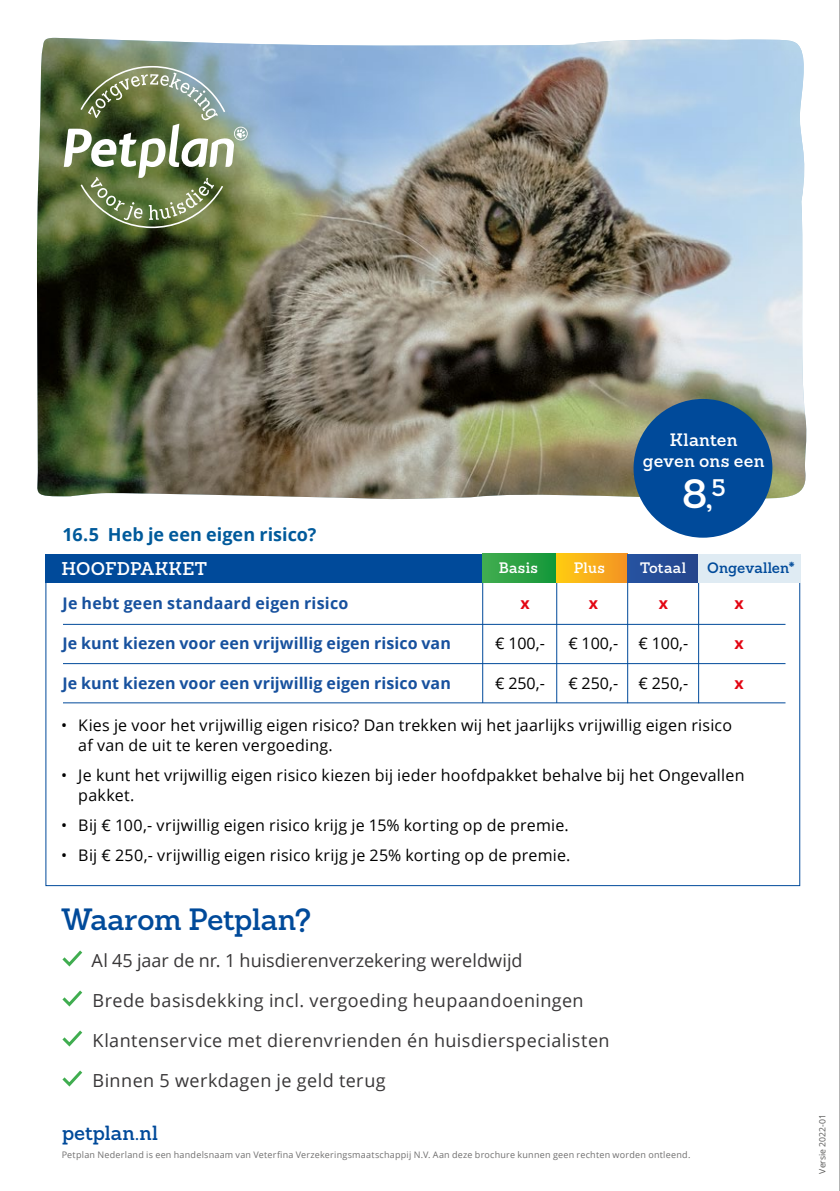
<style>
.page{position:relative;width:840px;height:1191px;background:#fff}
.page>*{position:absolute;margin:0;border:0;box-sizing:border-box;transform-origin:0 0}
.t1{font:600 40px "Sanchez";color:#fff}
.t2{font:600 30px "Sanchez";letter-spacing:-.015em;color:#004a9a}
.t3{font:600 20px "Sanchez";color:#004a9a}
.t4{font:18px "Open Sans";letter-spacing:.025em;color:#383637}
.t5{font:18px "Open Sans";color:#383637}
.t6{font:700 18px "Open Sans";letter-spacing:.005em;color:#005a9b}
.t7{font:600 18px "Sanchez";letter-spacing:.015em;color:#fff}
.t8{font:600 17.6px/21.8px "Sanchez";letter-spacing:.015em;color:#fff;text-align:center}
.t9{font:16px/20px "Open Sans";letter-spacing:.015em;color:#000}
.t10{font:700 16px "Open Sans";letter-spacing:.01em;color:#17519e}
.t11{font:700 16px "Open Sans";color:#e30613}
.t12{font:600 14.8px "Sanchez";letter-spacing:.025em;color:#fff}
.t13{font:600 14.8px "Sanchez";letter-spacing:.005em;color:#004a9a}
.t14{font:9px "Open Sans";letter-spacing:.025em;color:#706f6f}
.t15{font:8.6px "Open Sans";color:#575756}
.s1{font-size:37px}
</style>
<div class="page">
<img style="left:37px;top:38px;width:770px;height:462px">
<svg style="left:64px;top:66px;width:183px;height:162px;background:#7f8e6a"></svg>
<div style="left:633px;top:399px;width:139px;height:138px;background:#004a9a;border-radius:50%"></div>
<svg style="left:62px;top:950px;width:21px;height:17px"></svg>
<svg style="left:62px;top:990px;width:21px;height:17px"></svg>
<svg style="left:62px;top:1030px;width:21px;height:17px"></svg>
<svg style="left:62px;top:1070px;width:21px;height:17px"></svg>
<hr style="left:482px;top:581px;width:1px;height:122px;background:#004a9a">
<hr style="left:556px;top:581px;width:1px;height:122px;background:#004a9a">
<hr style="left:627px;top:581px;width:1px;height:122px;background:#004a9a">
<hr style="left:698px;top:581px;width:1px;height:122px;background:#004a9a">
<div style="left:45px;top:554px;width:450px;height:28px;background:#004a9a"></div>
<div style="left:482px;top:554px;width:74px;height:28px;background:linear-gradient(to right,#44ad50,#14983a)"></div>
<div style="left:556px;top:554px;width:70px;height:28px;background:linear-gradient(to right,#ffcd11,#f39424)"></div>
<div style="left:626px;top:554px;width:71px;height:28px;background:#264c97"></div>
<div style="left:697px;top:554px;width:102px;height:28px;background:#dfebf3"></div>
<hr style="left:63px;top:624px;width:722px;height:1px;background:#004a9a">
<hr style="left:63px;top:663px;width:722px;height:1px;background:#004a9a">
<hr style="left:63px;top:702px;width:722px;height:1px;background:#004a9a">
<hr style="left:838px;top:0;width:1px;height:1191px;background:#9d9d9c">
<p class="t6" style="left:62px;top:521px;width:255px">16.5 Heb je een eigen risico?</p>
<p class="t8" style="left:642px;top:428px;width:123px">Klanten geven ons een</p>
<h1 class="t1" style="left:681px;top:467px;width:45px">8<span class="s1">,</span><sup>5</sup></h1>
<p class="t7" style="left:61px;top:557px;width:147px">HOOFDPAKKET</p>
<p class="t12" style="left:498px;top:558px;width:41px">Basis</p>
<p class="t12" style="left:573px;top:558px;width:32px">Plus</p>
<p class="t12" style="left:639px;top:558px;width:48px">Totaal</p>
<p class="t13" style="left:706px;top:558px;width:89px">Ongevallen*</p>
<p class="t10" style="left:62px;top:591px;width:287px">Je hebt geen standaard eigen risico</p>
<p class="t10" style="left:62px;top:631px;width:389px">Je kunt kiezen voor een vrijwillig eigen risico van</p>
<p class="t10" style="left:62px;top:671px;width:389px">Je kunt kiezen voor een vrijwillig eigen risico van</p>
<p class="t9" style="left:78px;top:714px;width:654px;text-indent:-17px">• Kies je voor het vrijwillig eigen risico? Dan trekken wij het jaarlijks vrijwillig eigen risico af van de uit te keren vergoeding.</p>
<p class="t9" style="left:78px;top:764px;width:667px;text-indent:-17px">• Je kunt het vrijwillig eigen risico kiezen bij ieder hoofdpakket behalve bij het Ongevallen pakket.</p>
<p class="t9" style="left:61px;top:814px;width:508px">• Bij € 100,- vrijwillig eigen risico krijg je 15% korting op de premie.</p>
<p class="t9" style="left:61px;top:844px;width:510px">• Bij € 250,- vrijwillig eigen risico krijg je 25% korting op de premie.</p>
<p class="t11" style="left:520px;top:591px;width:11px">x</p>
<p class="t11" style="left:588px;top:591px;width:11px">x</p>
<p class="t11" style="left:658px;top:591px;width:11px">x</p>
<p class="t11" style="left:734px;top:591px;width:11px">x</p>
<p class="t9" style="left:495px;top:632px;width:51px">€ 100,-</p>
<p class="t9" style="left:568px;top:632px;width:51px">€ 100,-</p>
<p class="t9" style="left:638px;top:632px;width:51px">€ 100,-</p>
<p class="t11" style="left:734px;top:631px;width:11px">x</p>
<p class="t9" style="left:495px;top:672px;width:51px">€ 250,-</p>
<p class="t9" style="left:568px;top:672px;width:51px">€ 250,-</p>
<p class="t9" style="left:638px;top:672px;width:51px">€ 250,-</p>
<p class="t11" style="left:734px;top:671px;width:11px">x</p>
<h2 class="t2" style="left:62px;top:899px;width:251px">Waarom Petplan?</h2>
<p class="t5" style="left:91px;top:947px;width:432px">Al 45 jaar de nr. 1 huisdierenverzekering wereldwijd</p>
<p class="t4" style="left:92px;top:987px;width:492px">Brede basisdekking incl. vergoeding heupaandoeningen</p>
<p class="t4" style="left:92px;top:1027px;width:518px">Klantenservice met dierenvrienden én huisdierspecialisten</p>
<p class="t4" style="left:92px;top:1067px;width:294px">Binnen 5 werkdagen je geld terug</p>
<p class="t3" style="left:62px;top:1120px;width:97px">petplan.nl</p>
<p class="t14" style="left:62px;top:1149px;width:629px">Petplan Nederland is een handelsnaam van Veterfina Verzekeringsmaatschappij N.V. Aan deze brochure kunnen geen rechten worden ontleend.</p>
<p class="t15" style="left:816px;top:1173px;width:61px;rotate:-90deg">Versie 2022-01</p>
</div>
